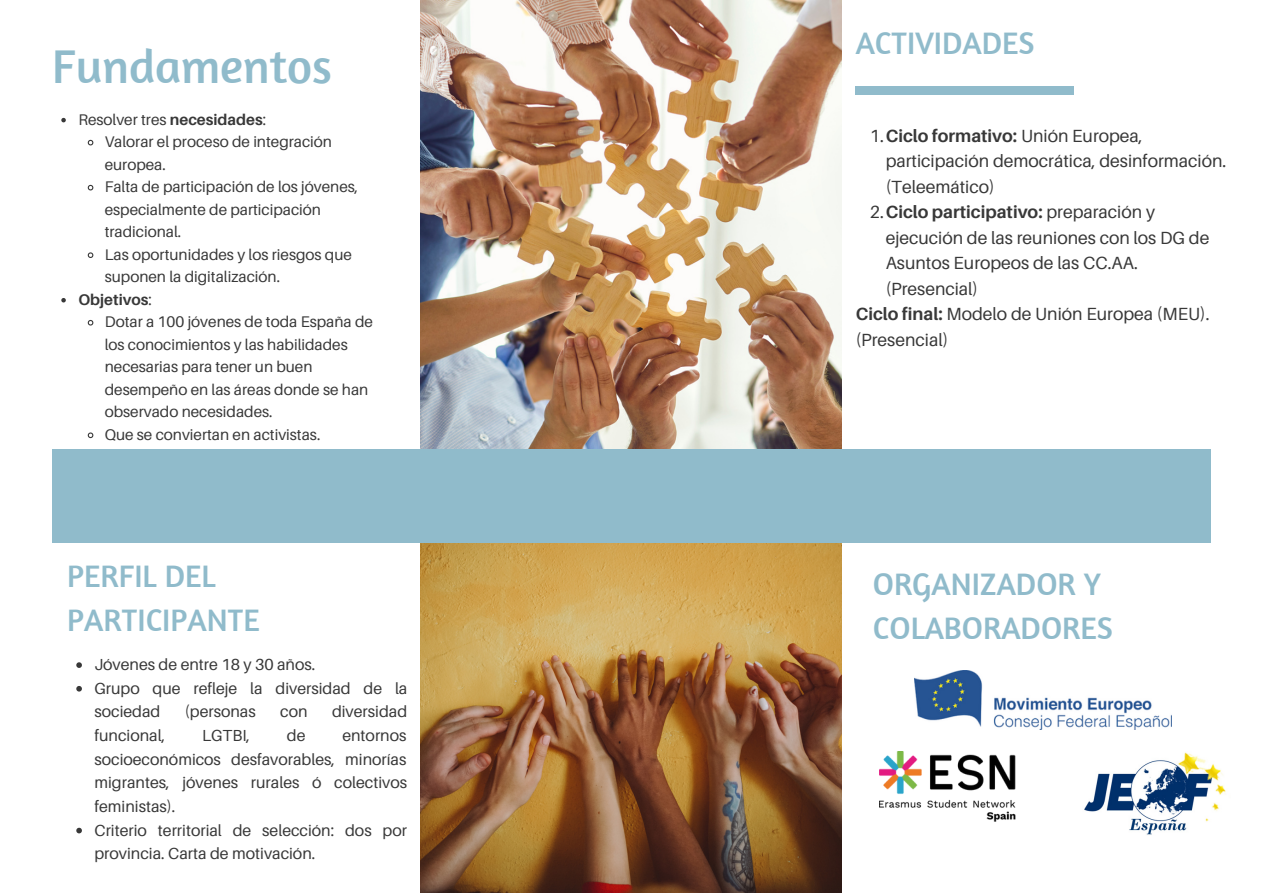
<style>
.page{position:relative;width:1263px;height:894px;background:#fff}
.page>*{position:absolute;margin:0;border:0;box-sizing:border-box;transform-origin:0 0}
.t1{font:48.45px "Amaranth";color:#90bbcb}
.t2{font:31.8px/43.8px "Amaranth";color:#90bbcb}
.t3{font:17.55px "Aileron";color:#383838}
.t4{font:700 17.55px "Aileron";color:#383838}
.t5{font:16.05px/23.5px "Aileron";color:#383838}
.t6{font:15.45px "Aileron";color:#383838}
.t7{font:700 15.45px "Aileron";color:#383838}
.s1{font-weight:700}
.s2{font-weight:400}
</style>
<div class="page">
<img style="left:421px;top:0;width:420px;height:450px">
<img style="left:421px;top:542px;width:420px;height:350px">
<svg style="left:61px;top:118px;width:5px;height:4px"></svg>
<svg style="left:87px;top:139px;width:7px;height:7px"></svg>
<svg style="left:87px;top:184px;width:7px;height:7px"></svg>
<svg style="left:87px;top:252px;width:7px;height:6px"></svg>
<svg style="left:61px;top:298px;width:5px;height:4px"></svg>
<svg style="left:87px;top:319px;width:7px;height:7px"></svg>
<svg style="left:87px;top:432px;width:7px;height:7px"></svg>
<div style="left:52px;top:450px;width:1158px;height:92px;background:#90bbcb"></div>
<div style="left:856px;top:86px;width:218px;height:8px;background:#90bbcb"></div>
<img style="left:914px;top:670px;width:258px;height:59px">
<img style="left:880px;top:751px;width:136px;height:71px">
<img style="left:1084px;top:752px;width:142px;height:82px">
<svg style="left:76px;top:662px;width:6px;height:5px"></svg>
<svg style="left:76px;top:686px;width:6px;height:5px"></svg>
<svg style="left:76px;top:827px;width:6px;height:6px"></svg>
<h1 class="t1" style="left:52px;top:36px;width:281px">Fundamentos</h1>
<p class="t6" style="left:79px;top:110px;width:189px">Resolver tres <span class="s1">necesidades</span>:</p>
<p class="t6" style="left:105px;top:132px;width:229px">Valorar el proceso de integración</p>
<p class="t6" style="left:105px;top:155px;width:63px">europea.</p>
<p class="t6" style="left:105px;top:177px;width:255px">Falta de participación de los jóvenes,</p>
<p class="t6" style="left:105px;top:200px;width:218px">especialmente de participación</p>
<p class="t6" style="left:105px;top:222px;width:78px">tradicional.</p>
<p class="t6" style="left:105px;top:245px;width:249px">Las oportunidades y los riesgos que</p>
<p class="t6" style="left:105px;top:267px;width:177px">suponen la digitalización.</p>
<p class="t7" style="left:79px;top:289px;width:75px">Objetivos<span class="s2">:</span></p>
<p class="t6" style="left:105px;top:312px;width:270px">Dotar a 100 jóvenes de toda España de</p>
<p class="t6" style="left:105px;top:334px;width:245px">los conocimientos y las habilidades</p>
<p class="t6" style="left:105px;top:357px;width:209px">necesarias para tener un buen</p>
<p class="t6" style="left:105px;top:379px;width:265px">desempeño en las áreas donde se han</p>
<p class="t6" style="left:105px;top:402px;width:169px">observado necesidades.</p>
<p class="t6" style="left:105px;top:424px;width:217px">Que se conviertan en activistas.</p>
<h2 class="t2" style="left:67px;top:553px;width:194px">PERFIL DEL<br>PARTICIPANTE</h2>
<p class="t5" style="left:95px;top:652px;width:314px">Jóvenes de entre 18 y 30 años.<br>Grupo que refleje la diversidad de la sociedad</p>
<p class="t5" style="left:185px;top:699px;width:72px">(personas</p>
<p class="t5" style="left:280px;top:699px;width:29px">con</p>
<p class="t5" style="left:332px;top:699px;width:77px">diversidad</p>
<p class="t5" style="left:95px;top:723px;width:72px">funcional,</p>
<p class="t5" style="left:202px;top:723px;width:50px">LGTBI,</p>
<p class="t5" style="left:287px;top:723px;width:20px">de</p>
<p class="t5" style="left:95px;top:723px;width:314px;text-indent:248px">entornos socioeconómicos desfavorables, minorías migrantes, jóvenes rurales ó colectivos feministas).<br>Criterio territorial de selección: dos por provincia. Carta de motivación.</p>
<h2 class="t2" style="left:856px;top:21px;width:180px">ACTIVIDADES</h2>
<p class="t3" style="left:870px;top:125px;width:274px">1.<span class="s1">Ciclo formativo:</span> Unión Europea,</p>
<p class="t3" style="left:886px;top:150px;width:342px">participación democrática, desinformación.</p>
<p class="t3" style="left:886px;top:175px;width:110px">(Teleemático)</p>
<p class="t4" style="left:870px;top:201px;width:287px"><span class="s2">2.</span>Ciclo participativo: <span class="s2">preparación y</span></p>
<p class="t3" style="left:886px;top:226px;width:325px">ejecución de las reuniones con los DG de</p>
<p class="t3" style="left:886px;top:252px;width:254px">Asuntos Europeos de las CC.AA.</p>
<p class="t3" style="left:886px;top:277px;width:94px">(Presencial)</p>
<p class="t3" style="left:856px;top:303px;width:355px"><span class="s1">Ciclo final:</span> Modelo de Unión Europea (MEU).</p>
<p class="t3" style="left:856px;top:328px;width:94px">(Presencial)</p>
<h2 class="t2" style="left:873px;top:561px;width:242px">ORGANIZADOR Y<br>COLABORADORES</h2>
</div>
